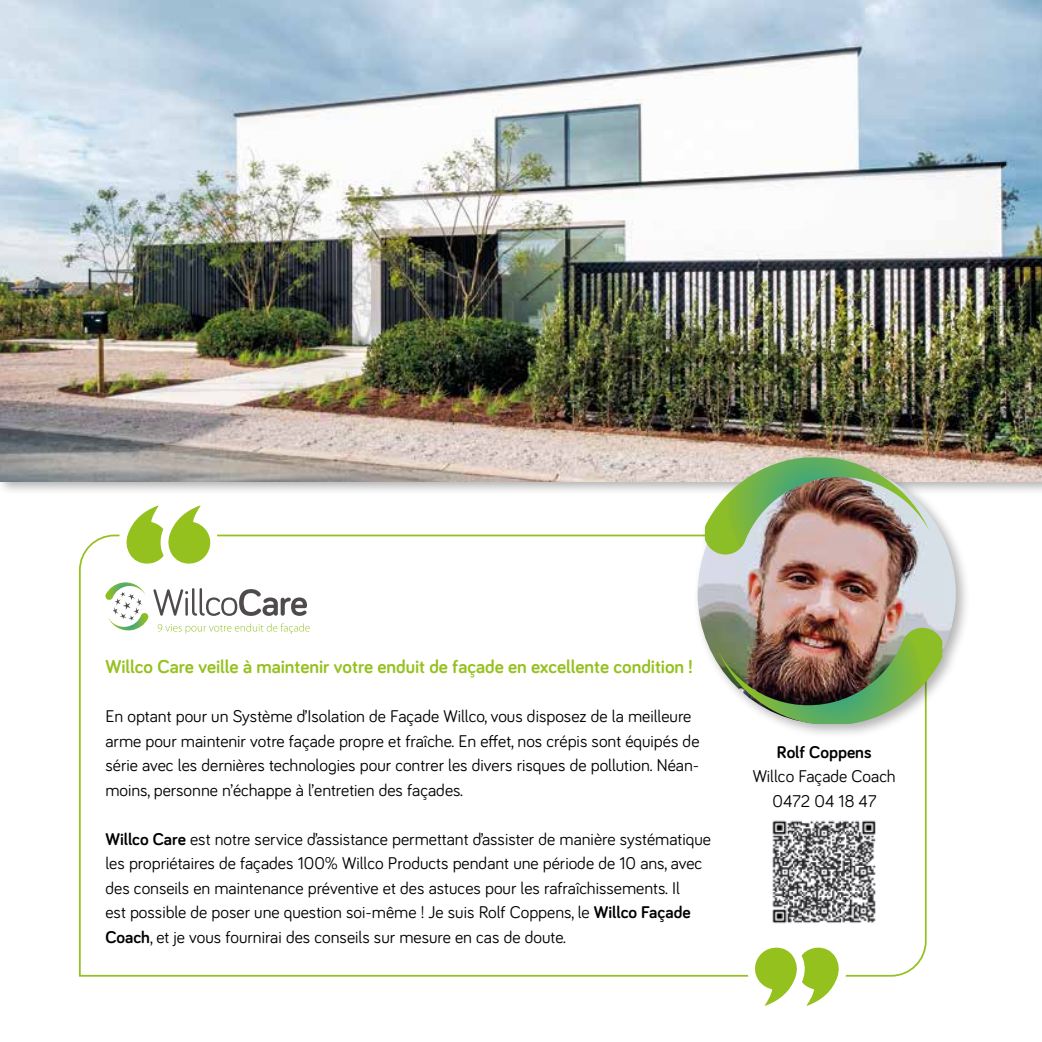
<style>
.page{position:relative;width:1042px;height:1042px;background:#fff}
.page>*{position:absolute;margin:0;border:0;box-sizing:border-box;transform-origin:0 0}
.t1{font:700 19.25px "Bariol";color:#95c11f}
.t2{font:17.5px/24.5px "Bariol";color:#000}
.t3{font:700 17.5px "Bariol";color:#000}
.s1{font-weight:700}
</style>
<div class="page">
<div style="left:0;top:0;width:1042px;height:496px;background:#000;opacity:.3"></div>
<img style="left:0;top:0;width:1042px;height:481px">
<svg style="left:79px;top:534px;width:848px;height:443px"></svg>
<svg style="left:117px;top:505px;width:101px;height:66px"></svg>
<svg style="left:747px;top:940px;width:101px;height:66px"></svg>
<svg style="left:105px;top:582px;width:205px;height:52px"></svg>
<div style="left:692px;top:452px;width:279px;height:287px;background:#000;opacity:.3"></div>
<img style="left:697px;top:463px;width:259px;height:261px">
<img style="left:718px;top:628px;width:224px;height:96px">
<img style="left:705px;top:457px;width:224px;height:101px">
<img style="left:771px;top:819px;width:106px;height:105px">
<p class="t1" style="left:105px;top:653px;width:589px">Willco Care veille à maintenir votre enduit de façade en excellente condition !</p>
<p class="t2" style="left:105px;top:703px;width:595px">En optant pour un Système d’Isolation de Façade Willco, vous disposez de la meilleure arme pour maintenir votre façade propre et fraîche. En effet, nos crépis sont équipés de série avec les dernières technologies pour contrer les divers risques de pollution. Néan&shy;moins, personne n’échappe à l’entretien des façades.</p>
<p class="t2" style="left:105px;top:826px;width:607px"><span class="s1">Willco Care</span> est notre service d’assistance permettant d’assister de manière systématique les propriétaires de façades 100% Willco Products pendant une période de 10 ans, avec des conseils en maintenance préventive et des astuces pour les rafraîchissements. Il<br>est possible de poser une question soi-même ! Je suis Rolf Coppens, le <span class="s1">Willco Façade Coach</span>, et je vous fournirai des conseils sur mesure en cas de doute.</p>
<p class="t3" style="left:777px;top:740px;width:96px">Rolf Coppens</p>
<p class="t2" style="left:752px;top:763px;width:144px;text-align:center">Willco Façade Coach<br>0472 04 18 47</p>
</div>
